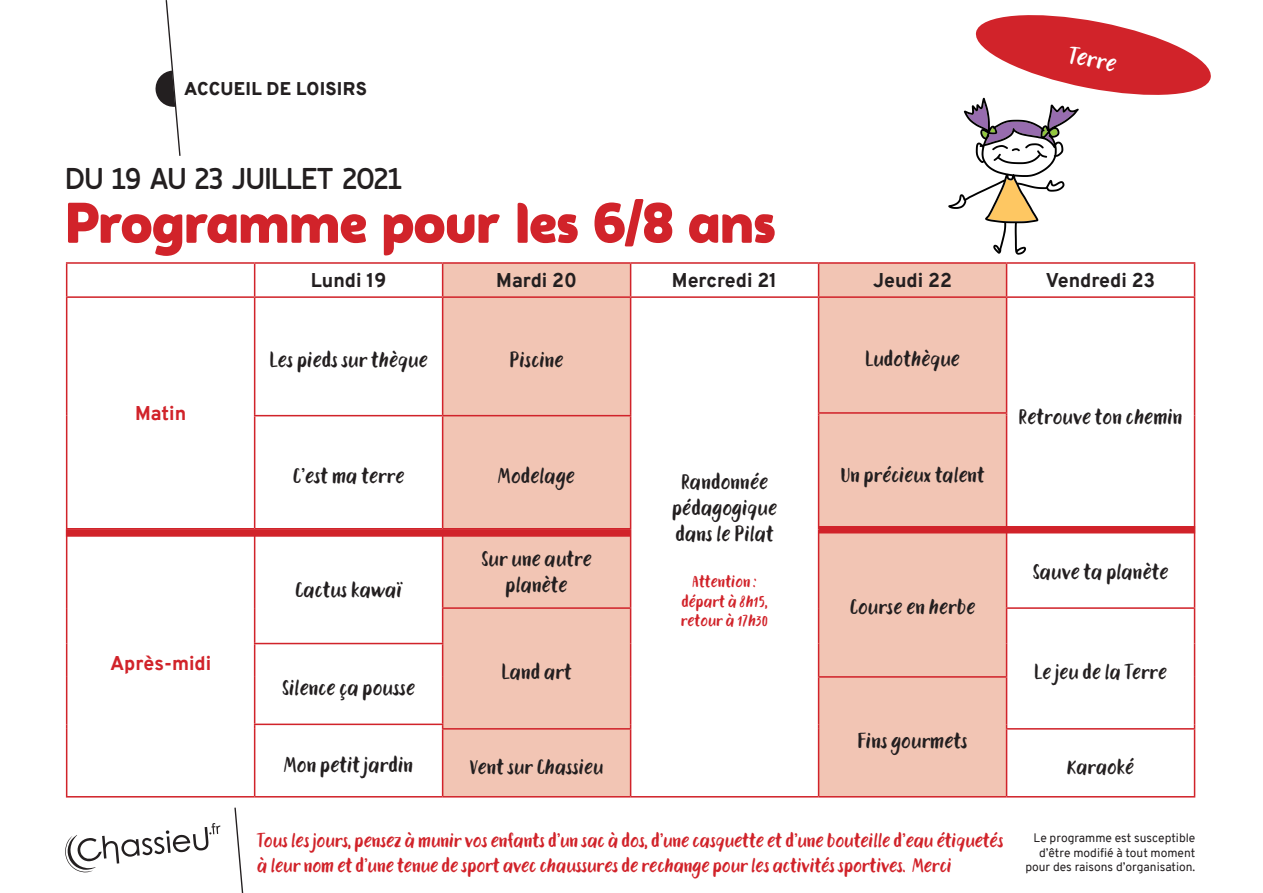
<style>
.page{position:relative;width:1263px;height:893px;background:#fff}
.page>*{position:absolute;margin:0;border:0;box-sizing:border-box;transform-origin:0 0}
.t1{font:900 57px "Auro";letter-spacing:-.005em;color:#d1232a}
.t2{font:500 30px "Auro";letter-spacing:-.005em;color:#231f20}
.t3{font:24px "TT Rabbits Dummy";color:#fff}
.t4{font:21.3px/26px "TT Rabbits Dummy";color:#231f20;text-align:center}
.t5{font:21px "TT Rabbits Dummy";color:#231f20}
.t6{font:19.5px/25.5px "TT Rabbits Dummy";letter-spacing:-.01em;color:#d1232a}
.t7{font:800 19.5px "Overpass";color:#231f20}
.t8{font:800 19.5px "Overpass";color:#d1232a}
.t9{font:900 18px "Overpass";letter-spacing:.01em;color:#231f20}
.t10{font:16.5px/19.8px "TT Rabbits Dummy";color:#d1232a;text-align:center}
.t11{font:12px/14.4px "Overpass";color:#231f20;text-align:right}
</style>
<div class="page">
<svg style="left:155px;top:0;width:26px;height:156px"></svg>
<svg style="left:65px;top:823px;width:156px;height:49px"></svg>
<svg style="left:234px;top:807px;width:10px;height:86px"></svg>
<svg style="left:443px;top:264px;width:563px;height:532px;fill:#f2c5b4"></svg>
<svg style="left:1007px;top:298px;width:187px;height:498px"></svg>
<hr style="left:66px;top:262px;width:189px;height:2px;background:#d1232a">
<hr style="left:255px;top:262px;width:188px;height:2px;background:#d1232a">
<hr style="left:443px;top:262px;width:188px;height:2px;background:#d1232a">
<hr style="left:631px;top:262px;width:188px;height:2px;background:#d1232a">
<hr style="left:819px;top:262px;width:187px;height:2px;background:#d1232a">
<hr style="left:1006px;top:262px;width:189px;height:2px;background:#d1232a">
<hr style="left:66px;top:529px;width:1px;height:79px;background:#d1232a">
<hr style="left:66px;top:608px;width:1px;height:35px;background:#d1232a">
<hr style="left:66px;top:643px;width:1px;height:34px;background:#d1232a">
<hr style="left:66px;top:677px;width:1px;height:47px;background:#d1232a">
<hr style="left:66px;top:729px;width:1px;height:67px;background:#d1232a">
<hr style="left:66px;top:796px;width:189px;height:1px;background:#d1232a">
<hr style="left:443px;top:796px;width:188px;height:1px;background:#d1232a">
<hr style="left:819px;top:796px;width:187px;height:1px;background:#d1232a">
<hr style="left:254px;top:264px;width:1px;height:32px;background:#d1232a">
<hr style="left:442px;top:264px;width:1px;height:32px;background:#d1232a">
<hr style="left:254px;top:298px;width:1px;height:115px;background:#d1232a">
<hr style="left:442px;top:298px;width:1px;height:115px;background:#d1232a">
<hr style="left:442px;top:416px;width:1px;height:112px;background:#d1232a">
<hr style="left:254px;top:729px;width:1px;height:67px;background:#d1232a">
<hr style="left:442px;top:730px;width:1px;height:66px;background:#d1232a">
<hr style="left:255px;top:796px;width:188px;height:1px;background:#d1232a">
<hr style="left:630px;top:264px;width:1px;height:32px;background:#d1232a">
<hr style="left:818px;top:264px;width:1px;height:32px;background:#d1232a">
<hr style="left:630px;top:298px;width:1px;height:115px;background:#d1232a">
<hr style="left:818px;top:298px;width:1px;height:114px;background:#d1232a">
<hr style="left:818px;top:678px;width:1px;height:46px;background:#d1232a">
<hr style="left:630px;top:730px;width:1px;height:66px;background:#d1232a">
<hr style="left:818px;top:729px;width:1px;height:67px;background:#d1232a">
<hr style="left:1006px;top:264px;width:1px;height:32px;background:#d1232a">
<hr style="left:1006px;top:298px;width:1px;height:114px;background:#d1232a">
<hr style="left:1006px;top:730px;width:1px;height:66px;background:#d1232a">
<hr style="left:1194px;top:730px;width:1px;height:66px;background:#d1232a">
<hr style="left:1006px;top:796px;width:189px;height:1px;background:#d1232a">
<hr style="left:66px;top:298px;width:1px;height:115px;background:#d1232a">
<hr style="left:66px;top:416px;width:1px;height:112px;background:#d1232a">
<hr style="left:66px;top:528px;width:189px;height:1px;background:#d1232a">
<hr style="left:254px;top:415px;width:189px;height:1px;background:#d1232a">
<hr style="left:443px;top:415px;width:188px;height:1px;background:#d1232a">
<hr style="left:631px;top:796px;width:188px;height:1px;background:#d1232a">
<hr style="left:1194px;top:298px;width:1px;height:115px;background:#d1232a">
<hr style="left:1194px;top:416px;width:1px;height:112px;background:#d1232a">
<hr style="left:66px;top:264px;width:1px;height:32px;background:#d1232a">
<hr style="left:1194px;top:264px;width:1px;height:32px;background:#d1232a">
<hr style="left:66px;top:296px;width:189px;height:2px;background:#d1232a">
<hr style="left:255px;top:296px;width:188px;height:2px;background:#d1232a">
<hr style="left:443px;top:296px;width:188px;height:2px;background:#d1232a">
<hr style="left:631px;top:296px;width:188px;height:2px;background:#d1232a">
<hr style="left:819px;top:296px;width:187px;height:2px;background:#d1232a">
<hr style="left:1006px;top:296px;width:189px;height:2px;background:#d1232a">
<hr style="left:1194px;top:609px;width:1px;height:34px;background:#d1232a">
<hr style="left:1194px;top:643px;width:1px;height:34px;background:#d1232a">
<hr style="left:1006px;top:678px;width:1px;height:46px;background:#d1232a">
<hr style="left:1194px;top:677px;width:1px;height:47px;background:#d1232a">
<hr style="left:1006px;top:728px;width:189px;height:2px;background:#d1232a">
<hr style="left:818px;top:529px;width:1px;height:79px;background:#d1232a">
<hr style="left:818px;top:608px;width:1px;height:35px;background:#d1232a">
<hr style="left:1006px;top:609px;width:1px;height:34px;background:#d1232a">
<hr style="left:818px;top:643px;width:1px;height:33px;background:#d1232a">
<hr style="left:1006px;top:643px;width:1px;height:33px;background:#d1232a">
<hr style="left:818px;top:676px;width:189px;height:2px;background:#d1232a">
<hr style="left:1006px;top:529px;width:1px;height:78px;background:#d1232a">
<hr style="left:1194px;top:529px;width:1px;height:78px;background:#d1232a">
<hr style="left:1006px;top:607px;width:189px;height:2px;background:#d1232a">
<hr style="left:630px;top:609px;width:1px;height:34px;background:#d1232a">
<hr style="left:630px;top:643px;width:1px;height:34px;background:#d1232a">
<hr style="left:630px;top:677px;width:1px;height:47px;background:#d1232a">
<hr style="left:442px;top:728px;width:189px;height:2px;background:#d1232a">
<hr style="left:630px;top:529px;width:1px;height:78px;background:#d1232a">
<hr style="left:442px;top:607px;width:189px;height:2px;background:#d1232a">
<hr style="left:254px;top:644px;width:1px;height:33px;background:#d1232a">
<hr style="left:442px;top:644px;width:1px;height:33px;background:#d1232a">
<hr style="left:254px;top:677px;width:1px;height:47px;background:#d1232a">
<hr style="left:442px;top:677px;width:1px;height:47px;background:#d1232a">
<hr style="left:254px;top:724px;width:189px;height:1px;background:#d1232a">
<hr style="left:254px;top:529px;width:1px;height:79px;background:#d1232a">
<hr style="left:442px;top:529px;width:1px;height:78px;background:#d1232a">
<hr style="left:254px;top:608px;width:1px;height:35px;background:#d1232a">
<hr style="left:442px;top:609px;width:1px;height:34px;background:#d1232a">
<hr style="left:254px;top:643px;width:189px;height:1px;background:#d1232a">
<hr style="left:254px;top:416px;width:1px;height:112px;background:#d1232a">
<hr style="left:630px;top:416px;width:1px;height:112px;background:#d1232a">
<hr style="left:255px;top:528px;width:188px;height:1px;background:#d1232a">
<hr style="left:443px;top:528px;width:188px;height:1px;background:#d1232a">
<hr style="left:818px;top:412px;width:189px;height:2px;background:#d1232a">
<hr style="left:818px;top:416px;width:1px;height:112px;background:#d1232a">
<hr style="left:1006px;top:416px;width:1px;height:112px;background:#d1232a">
<hr style="left:818px;top:528px;width:188px;height:1px;background:#d1232a">
<div style="left:66px;top:529px;width:565px;height:8px;background:#d1232a"></div>
<div style="left:819px;top:526px;width:376px;height:7px;background:#d1232a"></div>
<svg style="left:948px;top:15px;width:263px;height:240px"></svg>
<p class="t9" style="left:184px;top:75px;width:184px">ACCUEIL DE LOISIRS</p>
<h2 class="t2" style="left:66px;top:160px;width:338px">DU 19 AU 23 JUILLET 2021</h2>
<h1 class="t1" style="left:66px;top:187px;width:711px">Programme pour les 6/8 ans</h1>
<p class="t3" style="left:1072px;top:39px;width:50px;rotate:11deg">Terre</p>
<p class="t7" style="left:311px;top:267px;width:77px">Lundi 19</p>
<p class="t7" style="left:496px;top:267px;width:82px">Mardi 20</p>
<p class="t7" style="left:672px;top:267px;width:107px">Mercredi 21</p>
<p class="t7" style="left:873px;top:267px;width:80px">Jeudi 22</p>
<p class="t7" style="left:1046px;top:267px;width:111px">Vendredi 23</p>
<p class="t8" style="left:135px;top:399px;width:53px">Matin</p>
<p class="t8" style="left:110px;top:649px;width:103px">Après-midi</p>
<p class="t4" style="left:270px;top:347px;width:160px">Les pieds sur thèque</p>
<p class="t4" style="left:510px;top:347px;width:55px">Piscine</p>
<p class="t4" style="left:865px;top:346px;width:96px">Ludothèque</p>
<p class="t4" style="left:293px;top:463px;width:113px">C’est ma terre</p>
<p class="t4" style="left:498px;top:463px;width:78px">Modelage</p>
<p class="t5" style="left:840px;top:460px;width:146px">Un précieux talent</p>
<p class="t4" style="left:672px;top:469px;width:106px">Randonnée pédagogique dans le Pilat</p>
<p class="t10" style="left:681px;top:571px;width:89px">Attention : départ à 8h15, retour à 17h30</p>
<p class="t4" style="left:481px;top:546px;width:112px">Sur une autre planète</p>
<p class="t4" style="left:295px;top:577px;width:109px">Cactus kawaï</p>
<p class="t4" style="left:850px;top:593px;width:127px">Course en herbe</p>
<p class="t4" style="left:1018px;top:404px;width:166px">Retrouve ton chemin</p>
<p class="t4" style="left:1033px;top:559px;width:137px">Sauve ta planète</p>
<p class="t4" style="left:282px;top:675px;width:134px">Silence ça pousse</p>
<p class="t4" style="left:501px;top:659px;width:72px">Land art</p>
<p class="t5" style="left:1034px;top:658px;width:134px">Le jeu de la Terre</p>
<p class="t4" style="left:857px;top:727px;width:112px">Fins gourmets</p>
<p class="t4" style="left:284px;top:751px;width:130px">Mon petit jardin</p>
<p class="t5" style="left:470px;top:752px;width:135px">Vent sur Chassieu</p>
<p class="t5" style="left:1067px;top:752px;width:69px">Karaoké</p>
<p class="t6" style="left:257px;top:827px;width:748px">Tous les jours, pensez à munir vos enfants d’un sac à dos, d’une casquette et d’une bouteille d’eau étiquetés à leur nom et d’une tenue de sport avec chaussures de rechange pour les activités sportives. Merci</p>
<p class="t11" style="left:1025px;top:831px;width:171px">Le programme est susceptible d’être modifié à tout moment pour des raisons d’organisation.</p>
</div>
